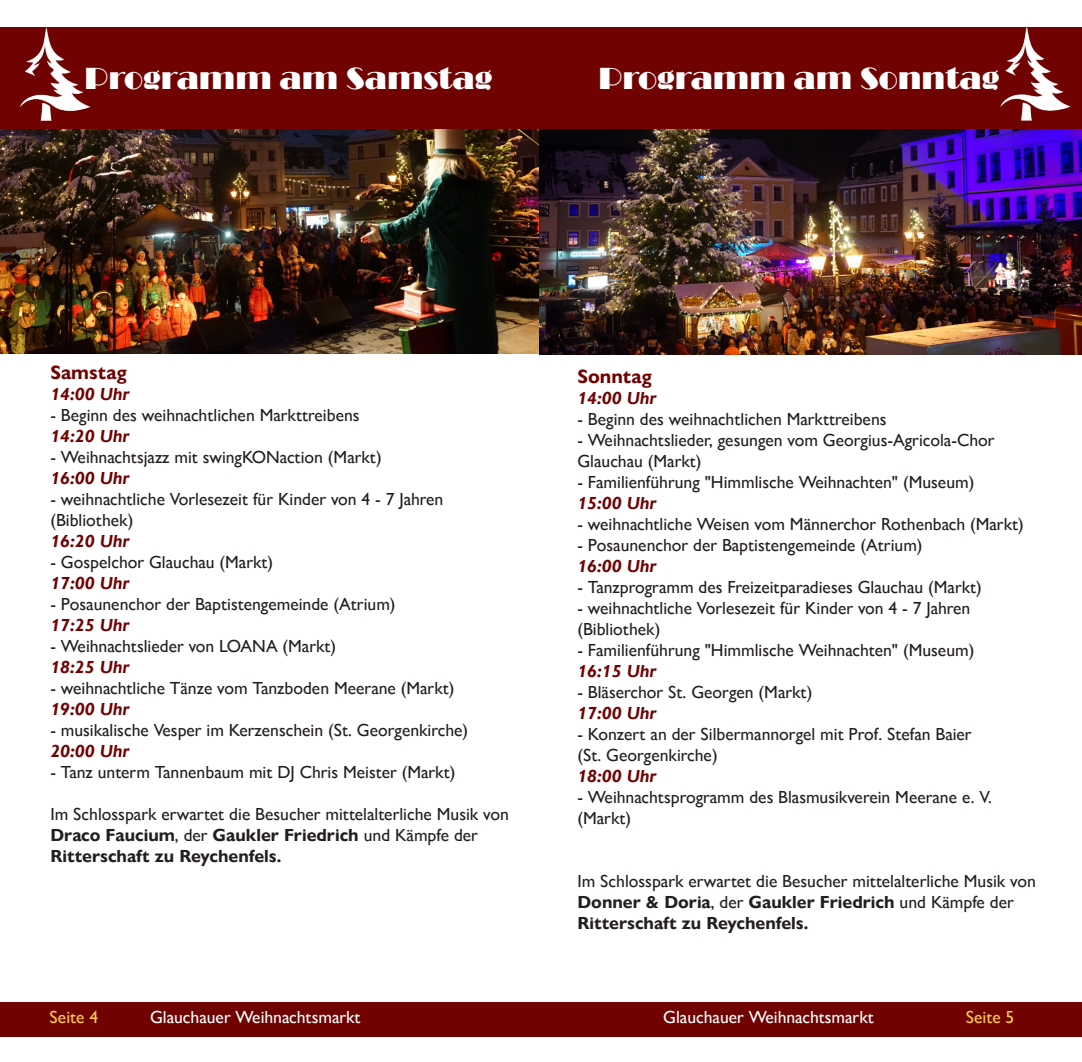
<style>
.page{position:relative;width:1082px;height:1062px;background:#fff}
.page>*{position:absolute;margin:0;border:0;box-sizing:border-box;transform-origin:0 0}
.t1{font:31.5px "Broadway";color:#fff}
.t2{font:700 19.25px "Gill Sans Nova";color:#700202}
.t3{font:17.5px/21px "Gill Sans Nova";color:#231f20}
.t4{font:italic 700 17.5px "Gill Sans Nova";color:#700202}
.t5{font:17.5px "Gill Sans Nova";color:#fff}
.t6{font:17.5px "Gill Sans Nova";color:#ffcc4b}
.s1{font-weight:700}
</style>
<div class="page">
<img style="left:0;top:128px;width:539px;height:226px">
<img style="left:539px;top:128px;width:541px;height:227px">
<div style="left:0;top:1002px;width:1081px;height:35px;background:#700202"></div>
<div style="left:0;top:27px;width:1081px;height:101px;background:#700202"></div>
<img style="left:947px;top:26px;width:125px;height:114px">
<img style="left:0;top:27px;width:93px;height:113px">
<h1 class="t1" style="left:85px;top:60px;width:409px">Programm am Samstag</h1>
<h1 class="t1" style="left:598px;top:60px;width:402px">Programm am Sonntag</h1>
<p class="t2" style="left:50px;top:366px;width:78px">Samstag</p>
<p class="t4" style="left:50px;top:388px;width:80px">14:00 Uhr</p>
<p class="t3" style="left:50px;top:407px;width:310px">- Beginn des weihnachtlichen Markttreibens</p>
<p class="t4" style="left:50px;top:430px;width:80px">14:20 Uhr</p>
<p class="t3" style="left:50px;top:449px;width:333px">- Weihnachtsjazz mit swingKONaction (Markt)</p>
<p class="t4" style="left:50px;top:472px;width:80px">16:00 Uhr</p>
<p class="t3" style="left:50px;top:491px;width:394px">- weihnachtliche Vorlesezeit für Kinder von 4 - 7 Jahren (Bibliothek)</p>
<p class="t4" style="left:50px;top:535px;width:80px">16:20 Uhr</p>
<p class="t3" style="left:50px;top:554px;width:224px">- Gospelchor Glauchau (Markt)</p>
<p class="t4" style="left:50px;top:577px;width:80px">17:00 Uhr</p>
<p class="t3" style="left:50px;top:596px;width:346px">- Posaunenchor der Baptistengemeinde (Atrium)</p>
<p class="t4" style="left:50px;top:619px;width:80px">17:25 Uhr</p>
<p class="t3" style="left:50px;top:638px;width:287px">- Weihnachtslieder von LOANA (Markt)</p>
<p class="t4" style="left:50px;top:661px;width:80px">18:25 Uhr</p>
<p class="t3" style="left:50px;top:680px;width:405px">- weihnachtliche Tänze vom Tanzboden Meerane (Markt)</p>
<p class="t4" style="left:50px;top:703px;width:80px">19:00 Uhr</p>
<p class="t3" style="left:50px;top:722px;width:419px">- musikalische Vesper im Kerzenschein (St. Georgenkirche)</p>
<p class="t4" style="left:50px;top:745px;width:80px">20:00 Uhr</p>
<p class="t3" style="left:50px;top:764px;width:406px">- Tanz unterm Tannenbaum mit DJ Chris Meister (Markt)</p>
<p class="t3" style="left:50px;top:806px;width:460px">Im Schlosspark erwartet die Besucher mittelalterliche Musik von<br><span class="s1">Draco Faucium</span>, der <span class="s1">Gaukler Friedrich</span> und Kämpfe der<br><span class="s1">Ritterschaft zu Reychenfels.</span></p>
<p class="t2" style="left:577px;top:370px;width:76px">Sonntag</p>
<p class="t4" style="left:577px;top:392px;width:80px">14:00 Uhr</p>
<p class="t3" style="left:577px;top:410px;width:310px">- Beginn des weihnachtlichen Markttreibens</p>
<p class="t3" style="left:577px;top:431px;width:418px">- Weihnachtslieder, gesungen vom Georgius-Agricola-Chor<br>Glauchau (Markt)</p>
<p class="t3" style="left:577px;top:473px;width:398px">- Familienführung "Himmlische Weihnachten" (Museum)</p>
<p class="t4" style="left:577px;top:497px;width:80px">15:00 Uhr</p>
<p class="t3" style="left:577px;top:515px;width:448px">- weihnachtliche Weisen vom Männerchor Rothenbach (Markt)</p>
<p class="t3" style="left:577px;top:536px;width:346px">- Posaunenchor der Baptistengemeinde (Atrium)</p>
<p class="t4" style="left:577px;top:560px;width:80px">16:00 Uhr</p>
<p class="t3" style="left:577px;top:578px;width:406px">- Tanzprogramm des Freizeitparadieses Glauchau (Markt)</p>
<p class="t3" style="left:577px;top:599px;width:394px">- weihnachtliche Vorlesezeit für Kinder von 4 - 7 Jahren (Bibliothek)</p>
<p class="t3" style="left:577px;top:641px;width:398px">- Familienführung "Himmlische Weihnachten" (Museum)</p>
<p class="t4" style="left:577px;top:665px;width:80px">16:15 Uhr</p>
<p class="t3" style="left:577px;top:683px;width:236px">- Bläserchor St. Georgen (Markt)</p>
<p class="t4" style="left:577px;top:707px;width:80px">17:00 Uhr</p>
<p class="t3" style="left:577px;top:725px;width:396px">- Konzert an der Silbermannorgel mit Prof. Stefan Baier (St. Georgenkirche)</p>
<p class="t4" style="left:577px;top:770px;width:80px">18:00 Uhr</p>
<p class="t3" style="left:577px;top:788px;width:416px">- Weihnachtsprogramm des Blasmusikverein Meerane e. V. (Markt)</p>
<p class="t3" style="left:577px;top:872px;width:460px">Im Schlosspark erwartet die Besucher mittelalterliche Musik von<br><span class="s1">Donner &amp; Doria</span>, der <span class="s1">Gaukler Friedrich</span> und Kämpfe der<br><span class="s1">Ritterschaft zu Reychenfels.</span></p>
<p class="t6" style="left:50px;top:1010px;width:50px">Seite 4</p>
<p class="t5" style="left:150px;top:1010px;width:212px">Glauchauer Weihnachtsmarkt</p>
<p class="t5" style="left:663px;top:1010px;width:212px">Glauchauer Weihnachtsmarkt</p>
<p class="t6" style="left:965px;top:1010px;width:50px">Seite 5</p>
</div>
